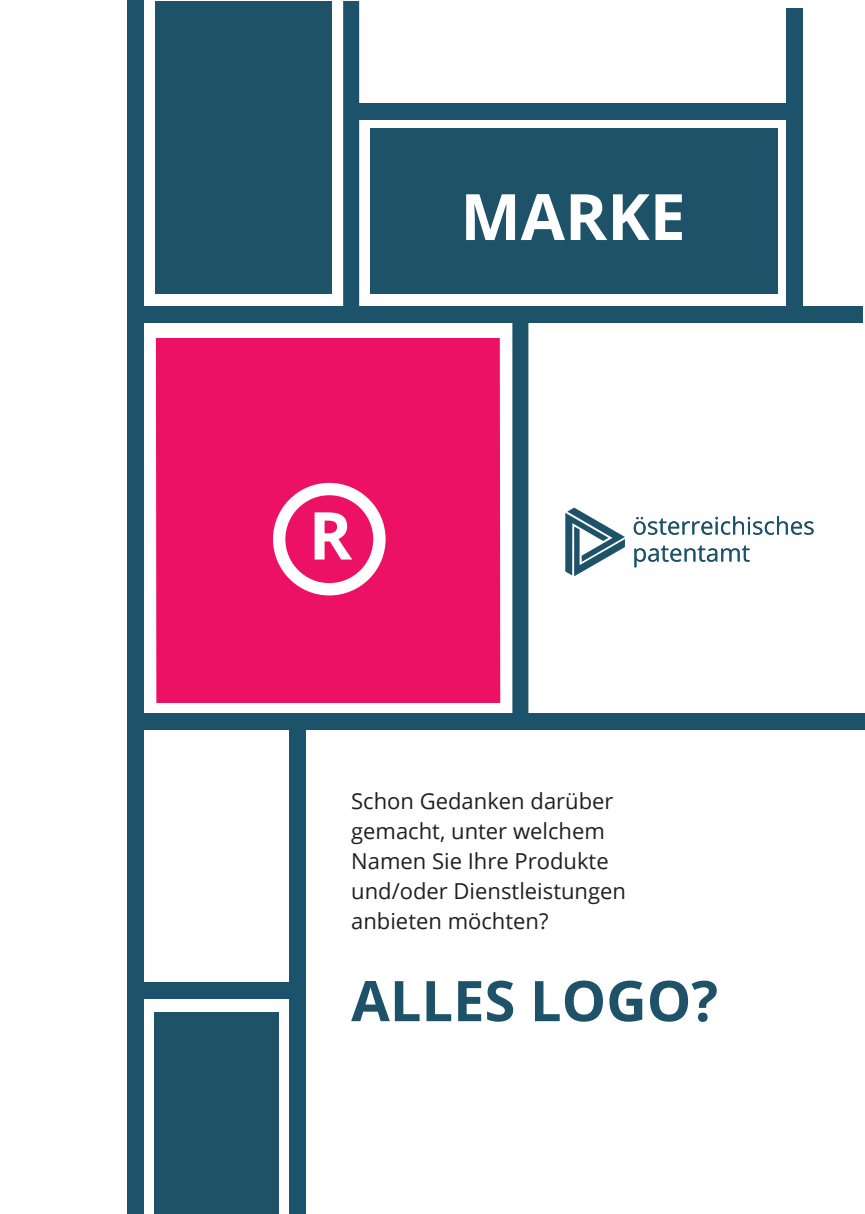
<style>
.page{position:relative;width:865px;height:1214px;background:#fff}
.page>*{position:absolute;margin:0;border:0;box-sizing:border-box;transform-origin:0 0}
.t1{font:700 64px "Open Sans";color:#fff}
.t2{font:700 56px "Open Sans";color:#1d5269}
.t3{font:22px/30px "Open Sans";color:#231f20}
</style>
<div class="page">
<svg style="left:565px;top:507px;width:60px;height:69px"></svg>
<svg style="left:633px;top:516px;width:180px;height:18px"></svg>
<svg style="left:634px;top:545px;width:115px;height:22px"></svg>
<div style="left:156px;top:338px;width:344px;height:365px;background:#ec1165"></div>
<div style="left:370px;top:128px;width:407px;height:165px;background:#1d5269"></div>
<div style="left:154px;top:1011px;width:124px;height:202px;background:#1d5269"></div>
<div style="left:512px;top:315px;width:16px;height:409px;background:#1d536a"></div>
<div style="left:128px;top:1px;width:16px;height:1212px;background:#1d536a"></div>
<div style="left:136px;top:307px;width:727px;height:16px;background:#1d536a"></div>
<div style="left:343px;top:1px;width:16px;height:314px;background:#1d536a"></div>
<div style="left:353px;top:103px;width:441px;height:16px;background:#1d536a"></div>
<div style="left:786px;top:8px;width:16px;height:309px;background:#1d536a"></div>
<div style="left:136px;top:713px;width:729px;height:16px;background:#1d536a"></div>
<div style="left:129px;top:982px;width:165px;height:16px;background:#1d536a"></div>
<div style="left:289px;top:724px;width:16px;height:489px;background:#1d536a"></div>
<div style="left:155px;top:1px;width:176px;height:292px;background:#1d5269"></div>
<svg style="left:273px;top:483px;width:112px;height:112px"></svg>
<h1 class="t1" style="left:460px;top:171px;width:227px">MARKE</h1>
<p class="t3" style="left:351px;top:785px;width:276px">Schon Gedanken darüber gemacht, unter welchem<br>Namen Sie Ihre Produkte und/oder Dienstleistungen anbieten möchten?</p>
<h2 class="t2" style="left:351px;top:961px;width:368px">ALLES LOGO?</h2>
</div>
